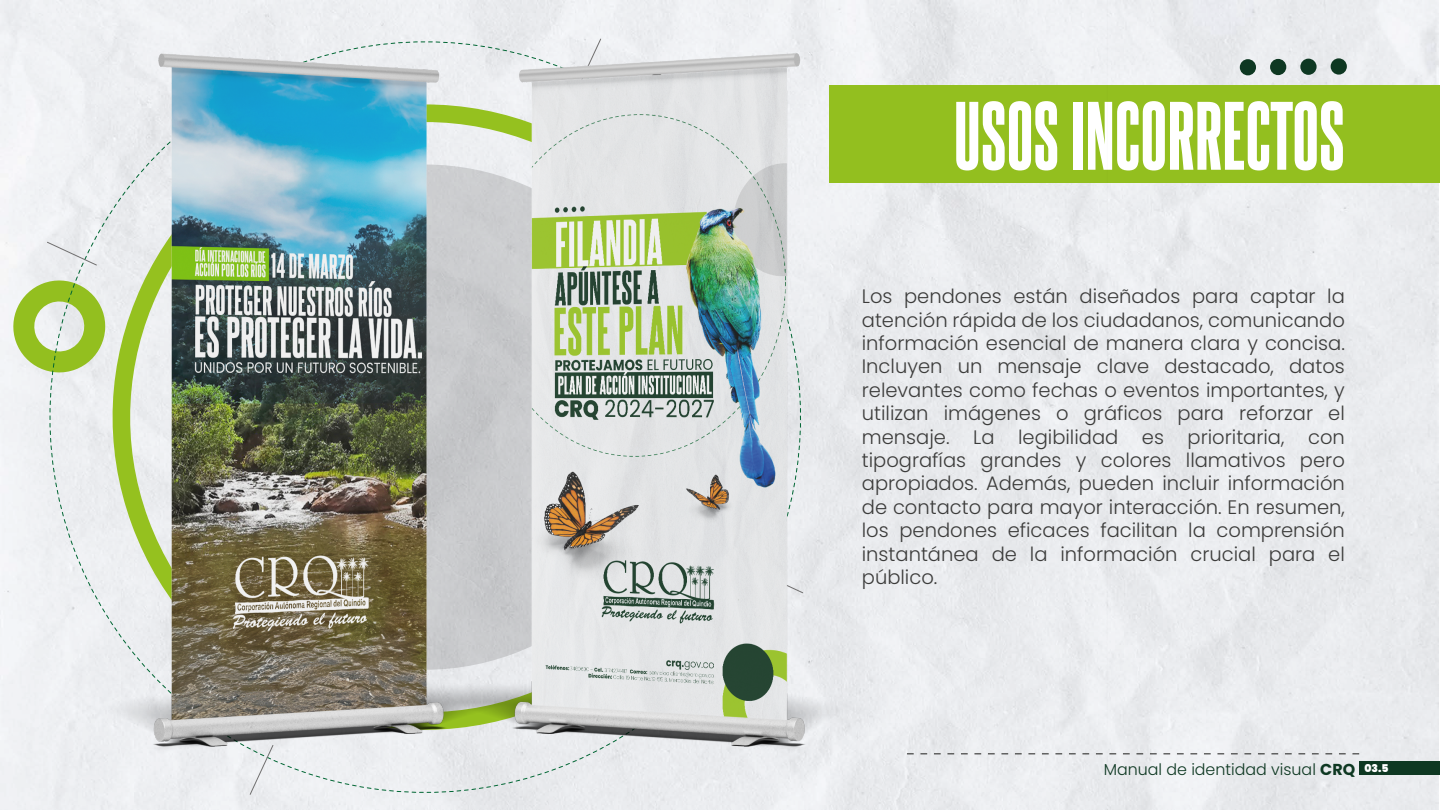
<style>
.page{position:relative;width:1440px;height:810px;background:#fff}
.page>*{position:absolute;margin:0;border:0;box-sizing:border-box;transform-origin:0 0}
.t1{font:82.5px "Steelfish Eb";color:#fff}
.t2{font:300 19.5px/23.4px "Poppins";color:#3c3c3b;text-align:justify}
.t3{font:300 15.83px "Poppins";color:#0e3822}
.s1{font-weight:700}
</style>
<div class="page">
<div style="left:1108px;top:1px;width:331px;height:808px;background:#eaecef"></div>
<div style="left:830px;top:85px;width:610px;height:98px;background:#93bf1f"></div>
<div style="left:1331px;top:58px;width:16px;height:17px;background:#0e3822;border-radius:50%"></div>
<div style="left:1300px;top:59px;width:17px;height:16px;background:#0e3822;border-radius:50%"></div>
<div style="left:1270px;top:59px;width:16px;height:16px;background:#0e3822;border-radius:50%"></div>
<div style="left:1240px;top:59px;width:16px;height:16px;background:#0e3822;border-radius:50%"></div>
<svg style="left:1108px;top:754px;width:251px;height:1px"></svg>
<div style="left:1359px;top:761px;width:81px;height:14px;background:#0e3822"></div>
<img style="left:0;top:0;width:1108px;height:810px">
<h1 class="t1" style="left:954px;top:76px;width:393px">USOS INCORRECTOS</h1>
<p class="t2" style="left:862px;top:285px;width:485px">Los pendones están diseñados para captar la atención rápida de los ciudadanos, comunicando información esencial de manera clara y concisa.<br>Incluyen un mensaje clave destacado, datos relevantes como fechas o eventos importantes, y utilizan imágenes o gráficos para reforzar el mensaje. La legibilidad es prioritaria, con tipografías grandes y colores llamativos pero apropiados. Además, pueden incluir información de contacto para mayor interacción. En resumen, los pendones eficaces facilitan la comprensión instantánea de la información crucial para el público.</p>
<p class="t3" style="left:1104px;top:760px;width:286px">Manual de identidad visual <span class="s1">CRQ</span> <sup>03.5</sup></p>
</div>
